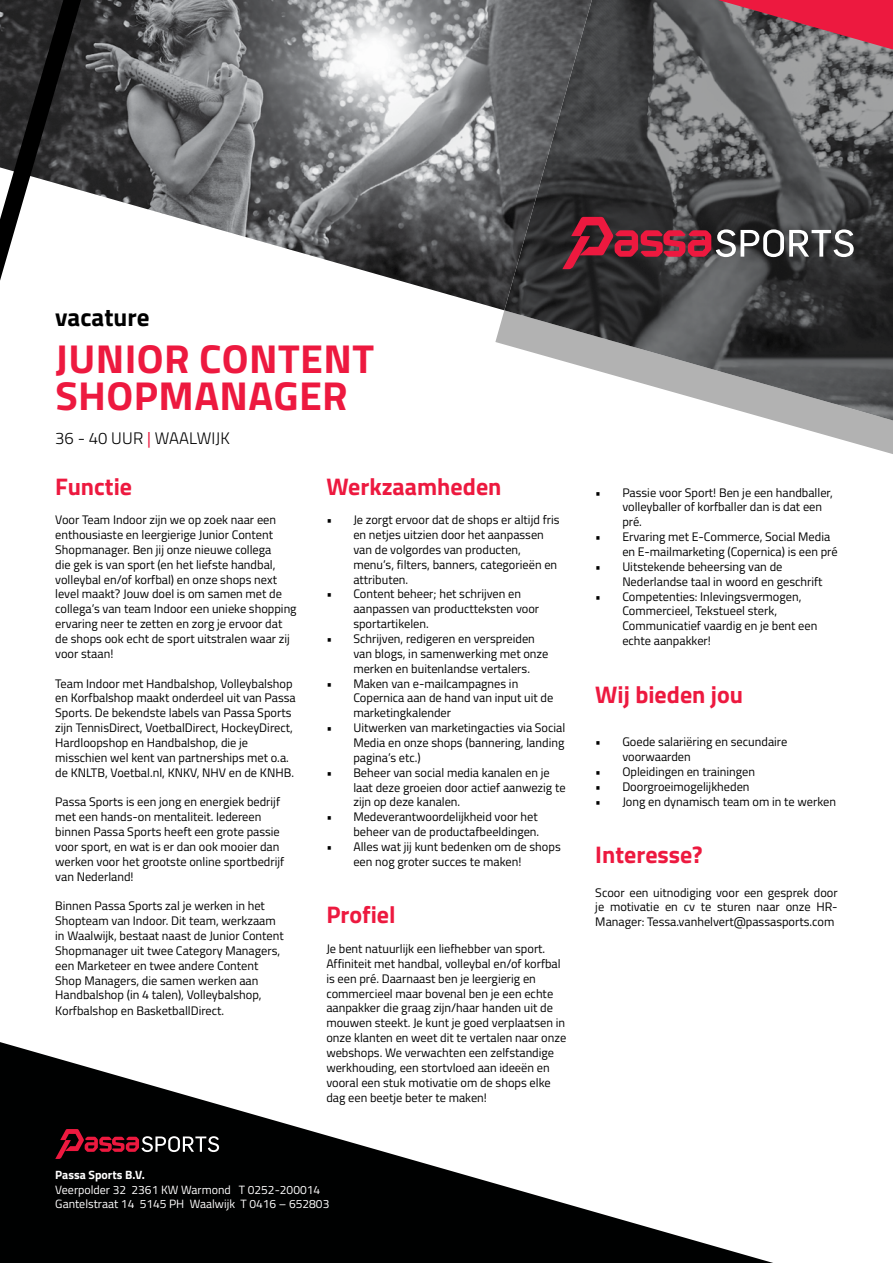
<style>
.page{position:relative;width:893px;height:1263px;background:#fff}
.page>*{position:absolute;margin:0;border:0;box-sizing:border-box;transform-origin:0 0}
.t1{font:700 40.35px/37.5px "Titillium Web";letter-spacing:.01em;color:#ed193f}
.t2{font:700 25.05px "Titillium Web";color:#000}
.t3{font:700 24px "Titillium Web";color:#ed193f}
.t4{font:300 16.65px "Titillium Web";letter-spacing:.01em;color:#000}
.t5{font:12.3px/14.9px "Titillium Web";color:#000}
.t6{font:12px/14.4px "Titillium Web";color:#fff}
.t7{font:700 12px "Titillium Web";color:#fff}
.s1{font-weight:400;color:#ed193f}
</style>
<div class="page">
<img style="left:127px;top:0;width:368px;height:308px">
<svg style="left:0;top:1078px;width:773px;height:185px;fill:#000101"></svg>
<svg style="left:0;top:0;width:127px;height:1120px"></svg>
<svg style="left:495px;top:0;width:398px;height:454px"></svg>
<img style="left:504px;top:0;width:389px;height:420px">
<svg style="left:55px;top:1129px;width:164px;height:30px;background:#3f1b21"></svg>
<svg style="left:562px;top:217px;width:292px;height:52px;background:#67424a"></svg>
<svg style="left:718px;top:0;width:175px;height:50px;background:#ab4356"></svg>
<h2 class="t2" style="left:55px;top:298px;width:96px">vacature</h2>
<h1 class="t1" style="left:55px;top:338px;width:320px">JUNIOR CONTENT<br>SHOPMANAGER</h1>
<h3 class="t4" style="left:55px;top:426px;width:176px">36 - 40 UUR <span class="s1">|</span> WAALWIJK</h3>
<h3 class="t3" style="left:326px;top:468px;width:177px">Werkzaamheden</h3>
<p class="t5" style="left:353px;top:512px;width:208px;text-indent:-27px">• Je zorgt ervoor dat de shops er altijd fris en netjes uitzien door het aanpassen van de volgordes van producten, menu’s, filters, banners, categorieën en attributen.</p>
<p class="t5" style="left:353px;top:586px;width:187px;text-indent:-27px">• Content beheer; het schrijven en aanpassen van productteksten voor sportartikelen.</p>
<p class="t5" style="left:353px;top:631px;width:197px;text-indent:-27px">• Schrijven, redigeren en verspreiden van blogs, in samenwerking met onze merken en buitenlandse vertalers.</p>
<p class="t5" style="left:353px;top:675px;width:201px;text-indent:-27px">• Maken van e-mailcampagnes in<br>Copernica aan de hand van input uit de marketingkalender</p>
<p class="t5" style="left:353px;top:720px;width:213px;text-align:justify;text-indent:-27px">• Uitwerken van marketingacties via Social Media en onze shops (bannering, landing pagina’s etc.)</p>
<p class="t5" style="left:353px;top:764px;width:214px;text-indent:-27px">• Beheer van social media kanalen en je laat deze groeien door actief aanwezig te zijn op deze kanalen.</p>
<p class="t5" style="left:326px;top:809px;width:214px;text-align:right">• Medeverantwoordelijkheid voor het beheer van de productafbeeldingen.</p>
<p class="t5" style="left:353px;top:838px;width:209px;text-indent:-27px">• Alles wat jij kunt bedenken om de shops een nog groter succes te maken!</p>
<h3 class="t3" style="left:326px;top:897px;width:71px">Profiel</h3>
<p class="t5" style="left:326px;top:941px;width:241px">Je bent natuurlijk een liefhebber van sport.<br>Affiniteit met handbal, volleybal en/of korfbal is een pré. Daarnaast ben je leergierig en commercieel maar bovenal ben je een echte aanpakker die graag zijn/haar handen uit de mouwen steekt. Je kunt je goed verplaatsen in onze klanten en weet dit te vertalen naar onze webshops. We verwachten een zelfstandige werkhouding, een stortvloed aan ideeën en vooral een stuk motivatie om de shops elke dag een beetje beter te maken!</p>
<h3 class="t3" style="left:55px;top:468px;width:78px">Functie</h3>
<p class="t5" style="left:55px;top:512px;width:243px">Voor Team Indoor zijn we op zoek naar een enthousiaste en leergierige Junior Content Shopmanager. Ben jij onze nieuwe collega<br>die gek is van sport (en het liefste handbal, volleybal en/of korfbal) en onze shops next level maakt? Jouw doel is om samen met de collega’s van team Indoor een unieke shopping ervaring neer te zetten en zorg je ervoor dat de shops ook echt de sport uitstralen waar zij voor staan!</p>
<p class="t5" style="left:55px;top:675px;width:242px">Team Indoor met Handbalshop, Volleybalshop en Korfbalshop maakt onderdeel uit van Passa Sports. De bekendste labels van Passa Sports zijn TennisDirect, VoetbalDirect, HockeyDirect, Hardloopshop en Handbalshop, die je misschien wel kent van partnerships met o.a. de KNLTB, Voetbal.nl, KNKV, NHV en de KNHB.</p>
<p class="t5" style="left:55px;top:794px;width:230px">Passa Sports is een jong en energiek bedrijf met een hands-on mentaliteit. Iedereen binnen Passa Sports heeft een grote passie voor sport, en wat is er dan ook mooier dan werken voor het grootste online sportbedrijf van Nederland!</p>
<p class="t5" style="left:55px;top:898px;width:230px">Binnen Passa Sports zal je werken in het Shopteam van Indoor. Dit team, werkzaam in Waalwijk, bestaat naast de Junior Content Shopmanager uit twee Category Managers, een Marketeer en twee andere Content Shop Managers, die samen werken aan Handbalshop (in 4 talen), Volleybalshop, Korfbalshop en BasketballDirect.</p>
<p class="t7" style="left:55px;top:1166px;width:91px">Passa Sports B.V.</p>
<p class="t6" style="left:55px;top:1181px;width:276px">Veerpolder 32 2361 KW Warmond T 0252-200014<br>Gantelstraat 14 5145 PH Waalwijk T 0416 – 652803</p>
<p class="t5" style="left:622px;top:484px;width:212px;text-indent:-27px">• Passie voor Sport! Ben je een handballer, volleyballer of korfballer dan is dat een pré.</p>
<p class="t5" style="left:622px;top:529px;width:217px;text-indent:-27px">• Ervaring met E-Commerce, Social Media en E-mailmarketing (Copernica) is een pré</p>
<p class="t5" style="left:622px;top:558px;width:202px;text-indent:-27px">• Uitstekende beheersing van de<br>Nederlandse taal in woord en geschrift</p>
<p class="t5" style="left:622px;top:588px;width:197px;text-indent:-27px">• Competenties: Inlevingsvermogen,<br>Commercieel, Tekstueel sterk,<br>Communicatief vaardig en je bent een echte aanpakker!</p>
<h3 class="t3" style="left:595px;top:676px;width:149px">Wij bieden jou</h3>
<p class="t5" style="left:622px;top:734px;width:166px;text-indent:-27px">• Goede salariëring en secundaire voorwaarden</p>
<p class="t5" style="left:595px;top:764px;width:161px">• Opleidingen en trainingen</p>
<p class="t5" style="left:595px;top:779px;width:156px">• Doorgroeimogelijkheden</p>
<p class="t5" style="left:595px;top:793px;width:242px">• Jong en dynamisch team om in te werken</p>
<h3 class="t3" style="left:595px;top:837px;width:109px">Interesse?</h3>
<p class="t5" style="left:595px;top:884px;width:244px;text-align:justify">Scoor een uitnodiging voor een gesprek door je motivatie en cv te sturen naar onze HR-Manager: Tessa.vanhelvert@passasports.com</p>
</div>
